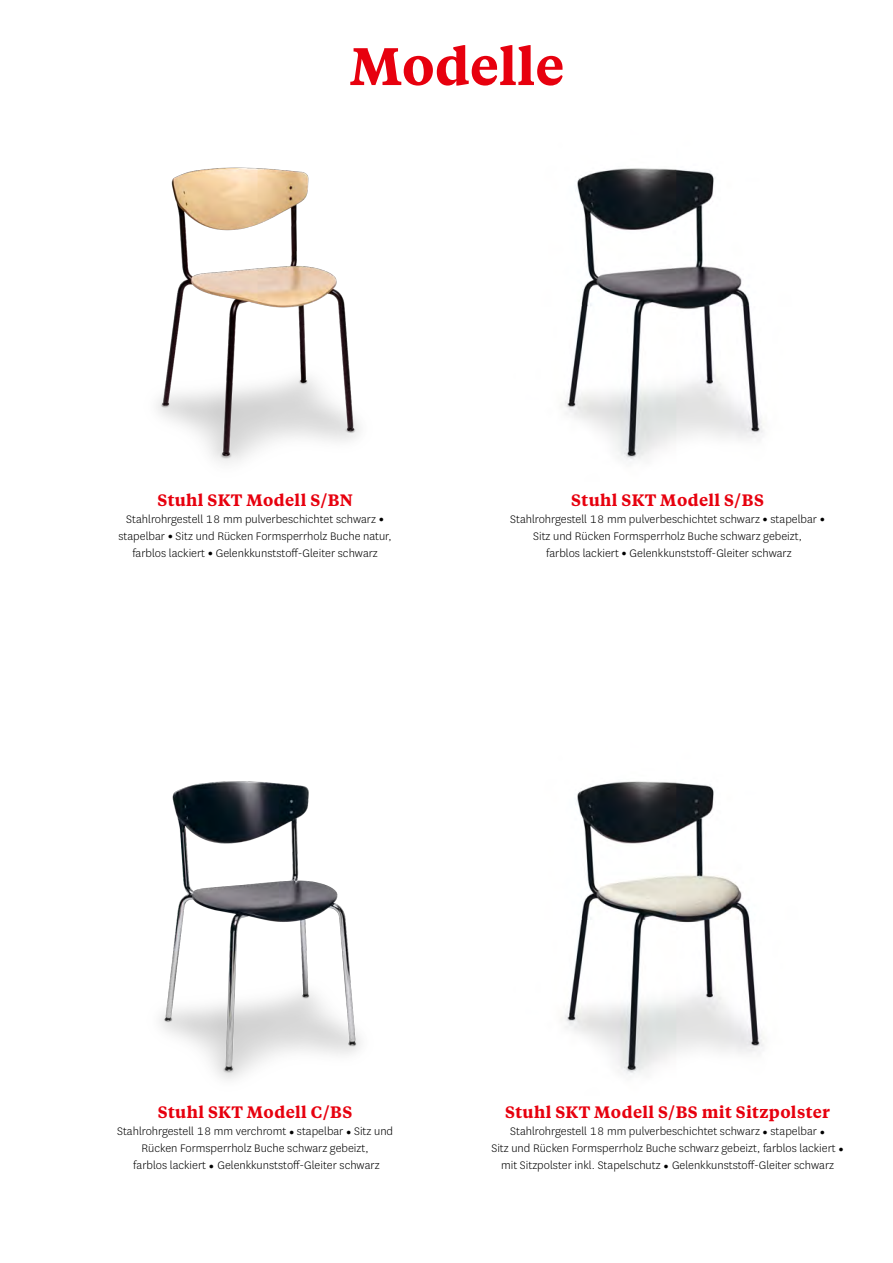
<style>
.page{position:relative;width:893px;height:1263px;background:#fff}
.page>*{position:absolute;margin:0;border:0;box-sizing:border-box;transform-origin:0 0}
.t1{font:600 52.5px "Tiempos Text";color:#e7000e}
.t2{font:600 16.5px "Tiempos Text";letter-spacing:.02em;color:#e7000e}
.t3{font:300 12.75px/17px "National";color:#000;text-align:center}
.s1{font-family:"Tiempos Text";font-weight:400;font-size:15px}
</style>
<div class="page">
<img style="left:157px;top:167px;width:202px;height:296px">
<img style="left:160px;top:781px;width:201px;height:298px">
<img style="left:565px;top:781px;width:200px;height:293px">
<img style="left:565px;top:168px;width:199px;height:292px">
<h1 class="t1" style="left:350px;top:30px;width:216px">Modelle</h1>
<p class="t2" style="left:157px;top:489px;width:197px">Stuhl SKT Modell S/BN</p>
<p class="t3" style="left:119px;top:510px;width:275px">Stahlrohrgestell 18 mm pulverbeschichtet schwarz <span class="s1">• </span>stapelbar <span class="s1">•</span> Sitz und Rücken Formsperrholz Buche natur, farblos lackiert <span class="s1">•</span> Gelenkkunststoff-Gleiter schwarz</p>
<p class="t2" style="left:571px;top:489px;width:194px">Stuhl SKT Modell S/BS</p>
<p class="t3" style="left:510px;top:510px;width:316px">Stahlrohrgestell 18 mm pulverbeschichtet schwarz <span class="s1">•</span> stapelbar <span class="s1">•<br></span>Sitz und Rücken Formsperrholz Buche schwarz gebeizt,<br>farblos lackiert <span class="s1">•</span> Gelenkkunststoff-Gleiter schwarz</p>
<p class="t2" style="left:158px;top:1101px;width:196px">Stuhl SKT Modell C/BS</p>
<p class="t3" style="left:117px;top:1123px;width:278px">Stahlrohrgestell 18 mm verchromt <span class="s1">•</span> stapelbar <span class="s1">•</span> Sitz und<br>Rücken Formsperrholz Buche schwarz gebeizt,<br>farblos lackiert <span class="s1">•</span> Gelenkkunststoff-Gleiter schwarz</p>
<p class="t2" style="left:505px;top:1101px;width:326px">Stuhl SKT Modell S/BS mit Sitzpolster</p>
<p class="t3" style="left:491px;top:1123px;width:354px">Stahlrohrgestell 18 mm pulverbeschichtet schwarz <span class="s1">•</span> stapelbar <span class="s1">•<br></span>Sitz und Rücken Formsperrholz Buche schwarz gebeizt, farblos lackiert <span class="s1">• </span>mit Sitzpolster inkl. Stapelschutz <span class="s1">•</span> Gelenkkunststoff-Gleiter schwarz</p>
</div>
